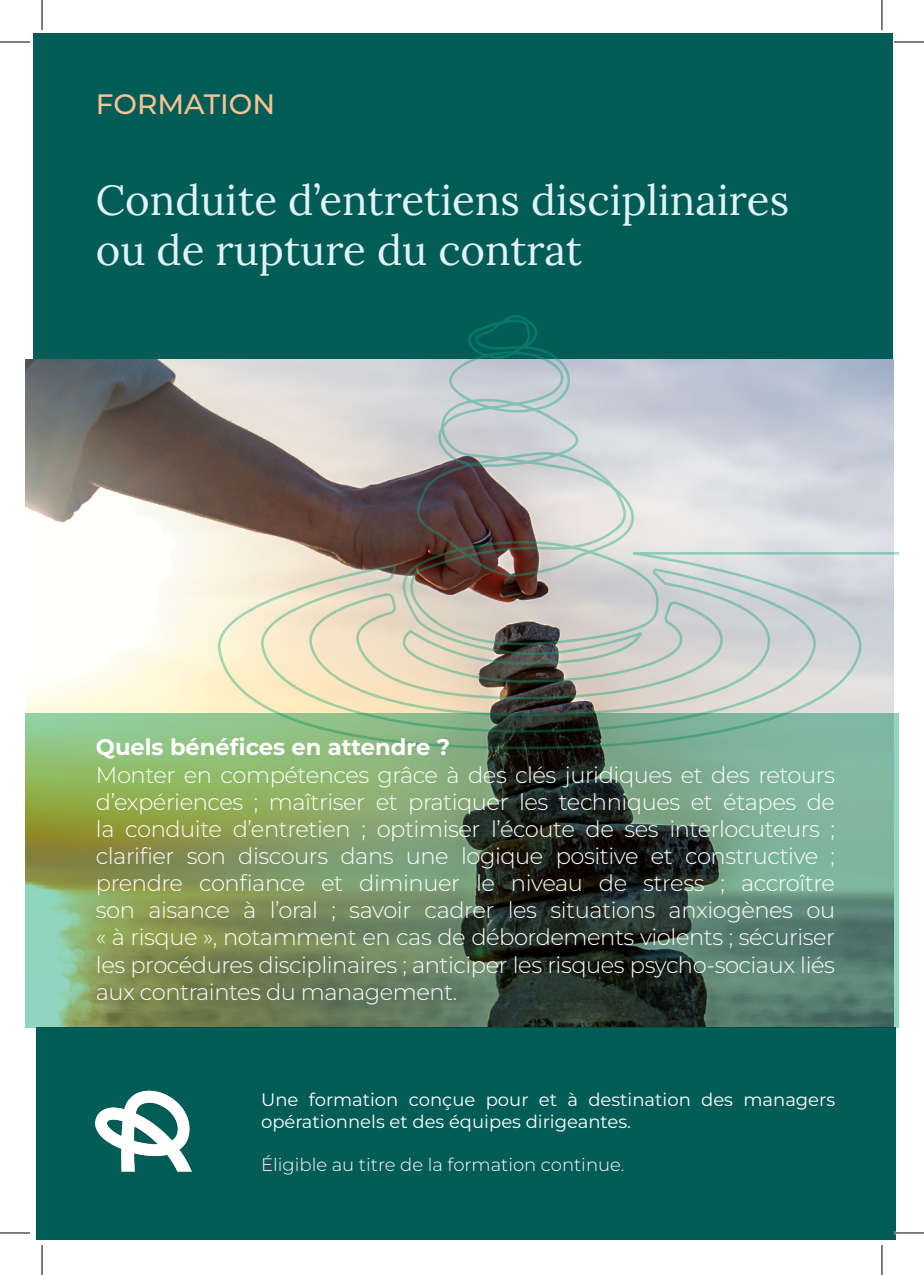
<style>
.page{position:relative;width:924px;height:1275px;background:#fff}
.page>*{position:absolute;margin:0;border:0;box-sizing:border-box;transform-origin:0 0}
.t1{font:42px "Lora";color:#e2f3f4}
.t2{font:500 28px "Montserrat";color:#f8c392}
.t3{font:300 22.6px/27.2px "Montserrat";letter-spacing:-.02em;color:#fff;text-align:justify}
.t4{font:700 22.6px "Montserrat";color:#fff}
.t5{font:18px/21.6px "Montserrat";color:#fff}
.t6{font:300 18px "Montserrat";color:#fff}
</style>
<div class="page">
<div style="left:33px;top:33px;width:859px;height:335px;background:#005c57"></div>
<img style="left:25px;top:359px;width:187px;height:669px">
<div style="left:36px;top:1027px;width:858px;height:212px;background:#005c57"></div>
<img style="left:95px;top:1090px;width:97px;height:82px">
<svg style="left:212px;top:303px;width:686px;height:410px;background:#a6b0ac"></svg>
<svg style="left:25px;top:713px;width:873px;height:314px;background:#678561"></svg>
<hr style="left:893px;top:1231px;width:30px;height:3px;background:#fff">
<hr style="left:0;top:42px;width:30px;height:1px;background:#000">
<hr style="left:893px;top:42px;width:30px;height:1px;background:#000">
<hr style="left:0;top:1232px;width:30px;height:1px;background:#000">
<hr style="left:893px;top:1232px;width:30px;height:1px;background:#000">
<hr style="left:42px;top:0;width:1px;height:30px;background:#000">
<hr style="left:42px;top:1245px;width:1px;height:30px;background:#000">
<hr style="left:881px;top:0;width:1px;height:30px;background:#000">
<hr style="left:881px;top:1245px;width:1px;height:30px;background:#000">
<p class="t2" style="left:96px;top:85px;width:181px">FORMATION</p>
<p class="t1" style="left:96px;top:168px;width:694px">Conduite d’entretiens disciplinaires</p>
<p class="t1" style="left:96px;top:218px;width:487px">ou de rupture du contrat</p>
<p class="t4" style="left:96px;top:732px;width:355px">Quels bénéfices en attendre ?</p>
<p class="t3" style="left:96px;top:760px;width:740px">Monter en compétences grâce à des clés juridiques et des retours d’expériences ; maîtriser et pratiquer les techniques et étapes de la conduite d’entretien ; optimiser l’écoute de ses interlocuteurs ; clarifier son discours dans une logique positive et constructive ; prendre confiance et diminuer le niveau de stress ; accroître son aisance à l’oral ; savoir cadrer les situations anxiogènes ou « à risque », notamment en cas de débordements violents ; sécuriser les procédures disciplinaires ; anticiper les risques psycho-sociaux liés aux contraintes du management.</p>
<p class="t5" style="left:261px;top:1088px;width:575px">Une formation conçue pour et à destination des managers opérationnels et des équipes dirigeantes.</p>
<p class="t6" style="left:261px;top:1152px;width:365px">Éligible au titre de la formation continue.</p>
</div>
